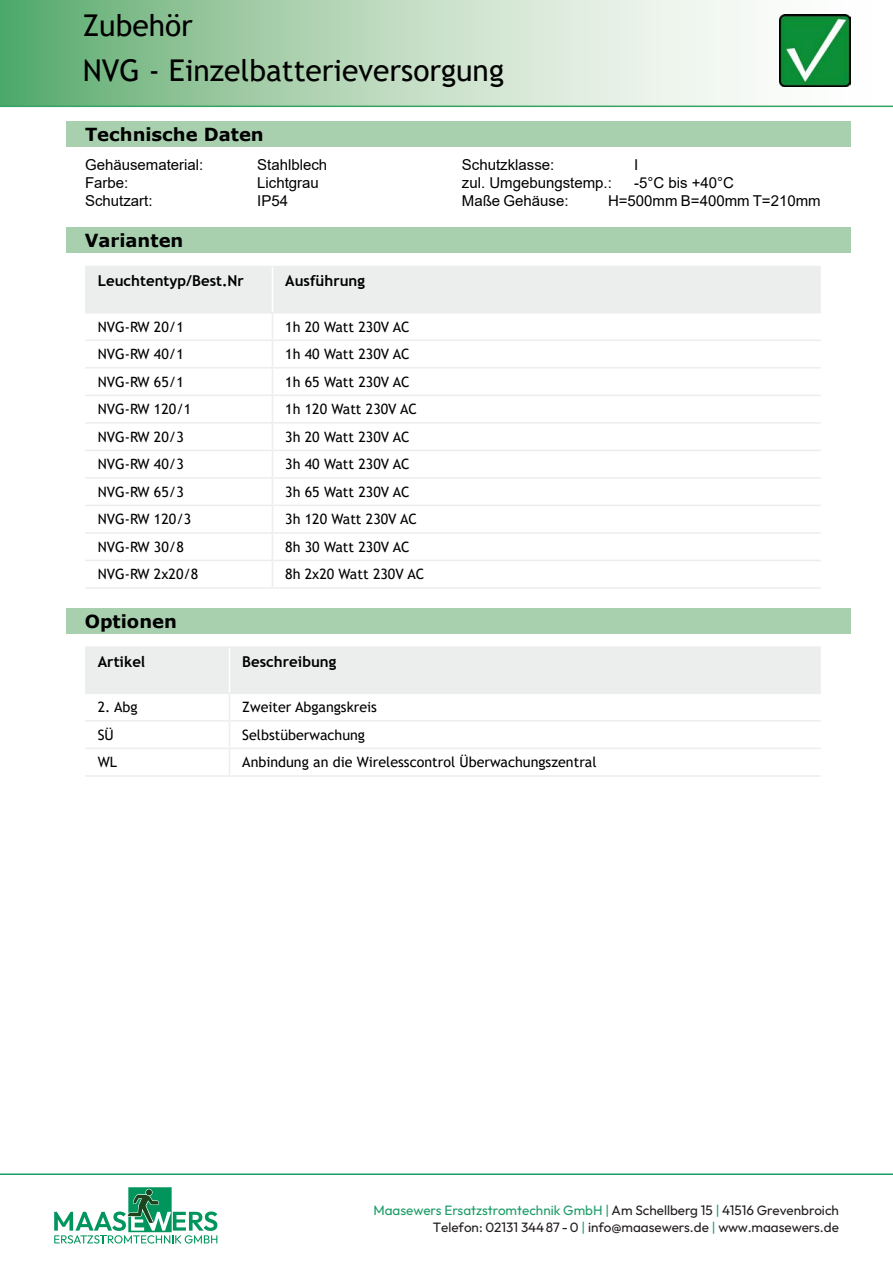
<style>
.page{position:relative;width:893px;height:1263px;background:#fff}
.page>*{position:absolute;margin:0;border:0;box-sizing:border-box;transform-origin:0 0}
.t1{font:30px "Trebuchet MS";color:#000}
.t2{font:700 18px "Verdana";color:#000}
.t3{font:15px "Arial";color:#000}
.t4{font:700 15px "Trebuchet MS";color:#000}
.t5{font:14.25px "Trebuchet MS";color:#000}
.t6{font:100 13.5px/16.2px "Outfit";color:#231f20;text-align:right}
.t7{font:13.5px/19.5px "Arial";letter-spacing:-.025em;color:#000;text-align:center}
.s1{color:#1d9c69}
</style>
<div class="page">
<svg style="left:54px;top:1187px;width:163px;height:56px"></svg>
<hr style="left:0;top:1173px;width:893px;height:2px;background:#1d9c69">
<svg style="left:0;top:0;width:893px;height:107px"></svg>
<img style="left:779px;top:15px;width:71px;height:71px">
<div style="left:66px;top:122px;width:784px;height:25px;background:#a8d0af"></div>
<div style="left:66px;top:227px;width:784px;height:26px;background:#a8d0af"></div>
<svg style="left:85px;top:266px;width:736px;height:321px"></svg>
<hr style="left:85px;top:587px;width:187px;height:2px;background:#eceded">
<hr style="left:272px;top:587px;width:549px;height:2px;background:#eceded">
<div style="left:66px;top:608px;width:784px;height:26px;background:#a8d0af"></div>
<hr style="left:85px;top:646px;width:144px;height:2px;background:#eceded">
<hr style="left:229px;top:646px;width:592px;height:2px;background:#eceded">
<svg style="left:85px;top:648px;width:736px;height:127px"></svg>
<hr style="left:85px;top:775px;width:144px;height:2px;background:#eceded">
<hr style="left:229px;top:775px;width:592px;height:2px;background:#eceded">
<h1 class="t1" style="left:83px;top:7px;width:112px">Zubehör</h1>
<h1 class="t1" style="left:83px;top:52px;width:423px">NVG - Einzelbatterieversorgung</h1>
<p class="t2" style="left:85px;top:122px;width:180px">Technische Daten</p>
<p class="t3" style="left:85px;top:155px;width:120px">Gehäusematerial:</p>
<p class="t3" style="left:257px;top:155px;width:72px">Stahlblech</p>
<p class="t3" style="left:85px;top:173px;width:45px">Farbe:</p>
<p class="t3" style="left:257px;top:173px;width:63px">Lichtgrau</p>
<p class="t3" style="left:85px;top:191px;width:69px">Schutzart:</p>
<p class="t3" style="left:257px;top:191px;width:32px">IP54</p>
<p class="t3" style="left:462px;top:155px;width:94px">Schutzklasse:</p>
<p class="t3" style="left:634px;top:155px;width:6px">I</p>
<p class="t3" style="left:462px;top:173px;width:152px">zul. Umgebungstemp.:</p>
<p class="t3" style="left:634px;top:173px;width:101px">-5°C bis +40°C</p>
<p class="t3" style="left:462px;top:191px;width:108px">Maße Gehäuse:</p>
<p class="t3" style="left:608px;top:191px;width:214px">H=500mm B=400mm T=210mm</p>
<p class="t2" style="left:85px;top:228px;width:100px">Varianten</p>
<p class="t4" style="left:98px;top:271px;width:148px">Leuchtentyp/Best.Nr</p>
<p class="t4" style="left:285px;top:271px;width:81px">Ausführung</p>
<p class="t5" style="left:98px;top:318px;width:88px">NVG-RW 20/1</p>
<p class="t5" style="left:285px;top:318px;width:126px">1h 20 Watt 230V AC</p>
<p class="t5" style="left:98px;top:345px;width:88px">NVG-RW 40/1</p>
<p class="t5" style="left:285px;top:345px;width:126px">1h 40 Watt 230V AC</p>
<p class="t5" style="left:98px;top:373px;width:88px">NVG-RW 65/1</p>
<p class="t5" style="left:285px;top:373px;width:126px">1h 65 Watt 230V AC</p>
<p class="t5" style="left:98px;top:400px;width:95px">NVG-RW 120/1</p>
<p class="t5" style="left:285px;top:400px;width:133px">1h 120 Watt 230V AC</p>
<p class="t5" style="left:98px;top:428px;width:88px">NVG-RW 20/3</p>
<p class="t5" style="left:285px;top:428px;width:126px">3h 20 Watt 230V AC</p>
<p class="t5" style="left:98px;top:455px;width:88px">NVG-RW 40/3</p>
<p class="t5" style="left:285px;top:455px;width:126px">3h 40 Watt 230V AC</p>
<p class="t5" style="left:98px;top:483px;width:88px">NVG-RW 65/3</p>
<p class="t5" style="left:285px;top:483px;width:126px">3h 65 Watt 230V AC</p>
<p class="t5" style="left:98px;top:510px;width:95px">NVG-RW 120/3</p>
<p class="t5" style="left:285px;top:510px;width:133px">3h 120 Watt 230V AC</p>
<p class="t5" style="left:98px;top:538px;width:88px">NVG-RW 30/8</p>
<p class="t5" style="left:285px;top:538px;width:126px">8h 30 Watt 230V AC</p>
<p class="t5" style="left:98px;top:565px;width:102px">NVG-RW 2x20/8</p>
<p class="t5" style="left:285px;top:565px;width:141px">8h 2x20 Watt 230V AC</p>
<p class="t2" style="left:85px;top:609px;width:94px">Optionen</p>
<p class="t4" style="left:98px;top:652px;width:49px">Artikel</p>
<p class="t4" style="left:242px;top:652px;width:96px">Beschreibung</p>
<p class="t5" style="left:98px;top:698px;width:41px">2. Abg</p>
<p class="t5" style="left:242px;top:698px;width:136px">Zweiter Abgangskreis</p>
<p class="t5" style="left:98px;top:726px;width:18px">SÜ</p>
<p class="t5" style="left:242px;top:726px;width:124px">Selbstüberwachung</p>
<p class="t5" style="left:98px;top:753px;width:21px">WL</p>
<p class="t5" style="left:242px;top:753px;width:356px">Anbindung an die Wirelesscontrol Überwachungszentral</p>
<p class="t6" style="left:373px;top:1203px;width:467px"><span class="s1">Maasewers Ersatzstromtechnik GmbH |</span> Am Schellberg 15 <span class="s1">|</span> 41516 Grevenbroich<br>Telefon: 02131 34487-0 <span class="s1">|</span> info@maasewers.de <span class="s1">|</span> www.maasewers.de</p>
<p class="t7" style="left:602px;top:1204px;width:250px">Tel: 02131 34 487-0 | Fax: 02131 34 487-29 info@maasewers.de | www.maasewers.de</p>
</div>
